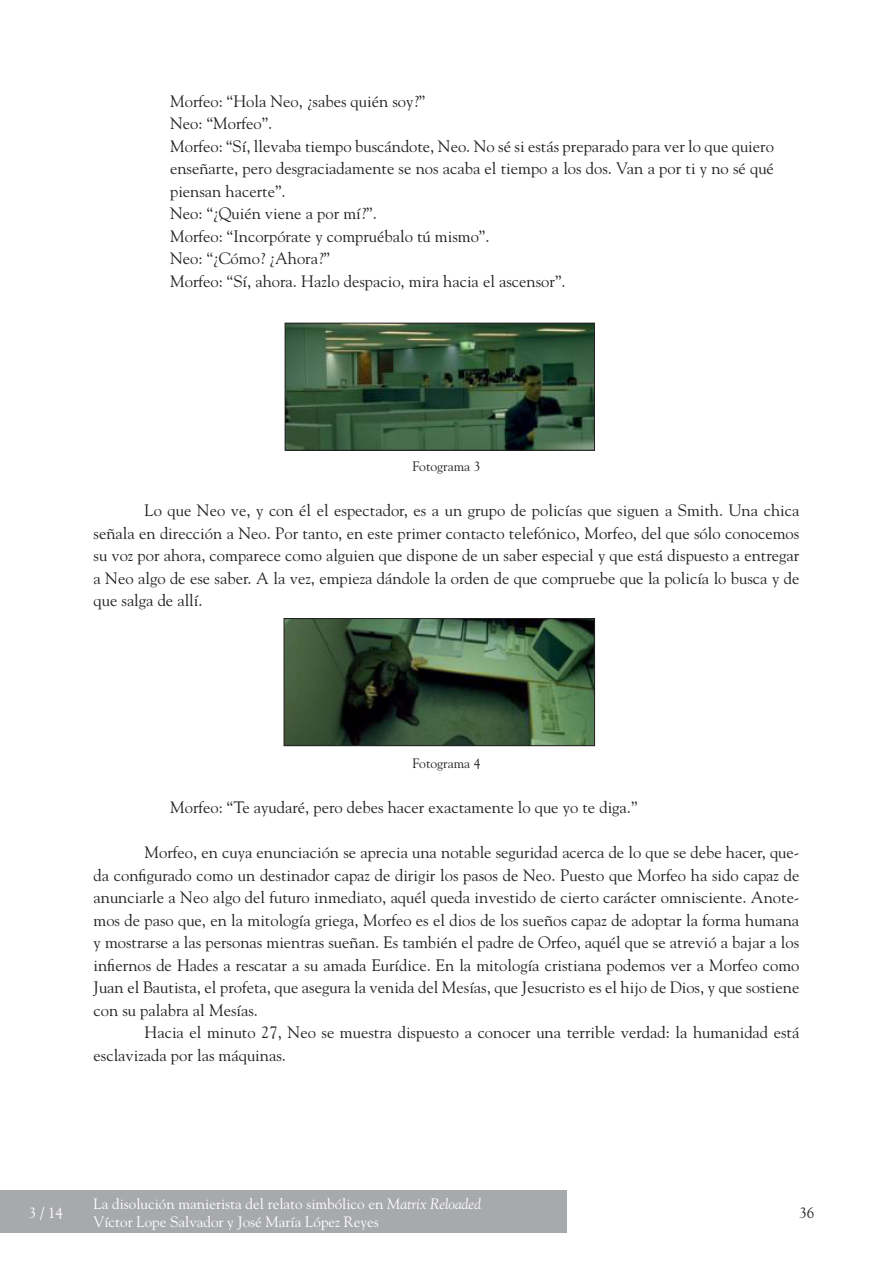
<style>
.page{position:relative;width:893px;height:1263px;background:#fff}
.page>*{position:absolute;margin:0;border:0;box-sizing:border-box;transform-origin:0 0}
.Base{font:16.5px/22.5px "Goudy";color:#231f20;text-align:justify}
.Cita{font:16.5px/22.5px "Goudy";color:#231f20;text-align:justify}
.Base-2{font:15px "Goudy";color:#fff}
.Base-3{font:15px "Goudy";color:#231f20}
.Pie_de_foto{font:13.5px "Goudy";color:#231f20}
.s1{font-style:italic}
</style>
<div class="page">
<div style="left:0;top:1191px;width:567px;height:42px;background:#a8a9ad"></div>
<img style="left:287px;top:325px;width:306px;height:123px">
<div style="left:285px;top:323px;width:310px;height:127px;border:1px solid #231f20"></div>
<img style="left:286px;top:620px;width:307px;height:124px">
<div style="left:284px;top:618px;width:311px;height:128px;border:1px solid #231f20"></div>
<p class="Cita" style="left:170px;top:89px;width:257px">Morfeo: “Hola Neo, ¿sabes quién soy?”</p>
<p class="Cita" style="left:170px;top:112px;width:104px">Neo: “Morfeo”.</p>
<p class="Cita" style="left:170px;top:134px;width:605px">Morfeo: “Sí, llevaba tiempo buscándote, Neo. No sé si estás preparado para ver lo que quiero enseñarte, pero desgraciadamente se nos acaba el tiempo a los dos. Van a por ti y no sé qué piensan hacerte”.</p>
<p class="Cita" style="left:170px;top:202px;width:208px">Neo: “¿Quién viene a por mí?”.</p>
<p class="Cita" style="left:170px;top:224px;width:321px">Morfeo: “Incorpórate y compruébalo tú mismo”.</p>
<p class="Cita" style="left:170px;top:247px;width:161px">Neo: “¿Cómo? ¿Ahora?”</p>
<p class="Cita" style="left:170px;top:269px;width:397px">Morfeo: “Sí, ahora. Hazlo despacio, mira hacia el ascensor”.</p>
<p class="Pie_de_foto" style="left:413px;top:458px;width:69px">Fotograma 3</p>
<p class="Base" style="left:94px;top:499px;width:707px;text-indent:51px">Lo que Neo ve, y con él el espectador, es a un grupo de policías que siguen a Smith. Una chica señala en dirección a Neo. Por tanto, en este primer contacto telefónico, Morfeo, del que sólo conocemos su voz por ahora, comparece como alguien que dispone de un saber especial y que está dispuesto a entregar a Neo algo de ese saber. A la vez, empieza dándole la orden de que compruebe que la policía lo busca y de que salga de allí.</p>
<p class="Pie_de_foto" style="left:413px;top:755px;width:69px">Fotograma 4</p>
<p class="Cita" style="left:170px;top:796px;width:469px">Morfeo: “Te ayudaré, pero debes hacer exactamente lo que yo te diga.”</p>
<p class="Base" style="left:94px;top:841px;width:707px;text-indent:51px">Morfeo, en cuya enunciación se aprecia una notable seguridad acerca de lo que se debe hacer, que&shy;da configurado como un destinador capaz de dirigir los pasos de Neo. Puesto que Morfeo ha sido capaz de anunciarle a Neo algo del futuro inmediato, aquél queda investido de cierto carácter omnisciente. Anote&shy;mos de paso que, en la mitología griega, Morfeo es el dios de los sueños capaz de adoptar la forma humana y mostrarse a las personas mientras sueñan. Es también el padre de Orfeo, aquél que se atrevió a bajar a los infiernos de Hades a rescatar a su amada Eurídice. En la mitología cristiana podemos ver a Morfeo como Juan el Bautista, el profeta, que asegura la venida del Mesías, que Jesucristo es el hijo de Dios, y que sostiene con su palabra al Mesías.</p>
<p class="Base" style="left:94px;top:1021px;width:707px;text-indent:51px">Hacia el minuto 27, Neo se muestra dispuesto a conocer una terrible verdad: la humanidad está esclavizada por las máquinas.</p>
<p class="Base-2" style="left:94px;top:1194px;width:389px">La disolución manierista del relato simbólico en <span class="s1">Matrix Reloaded</span></p>
<p class="Base-2" style="left:94px;top:1212px;width:287px">Víctor Lope Salvador y José María López Reyes</p>
<p class="Base-2" style="left:29px;top:1203px;width:36px">3 / 14</p>
<p class="Base-3" style="left:799px;top:1203px;width:16px">36</p>
</div>
